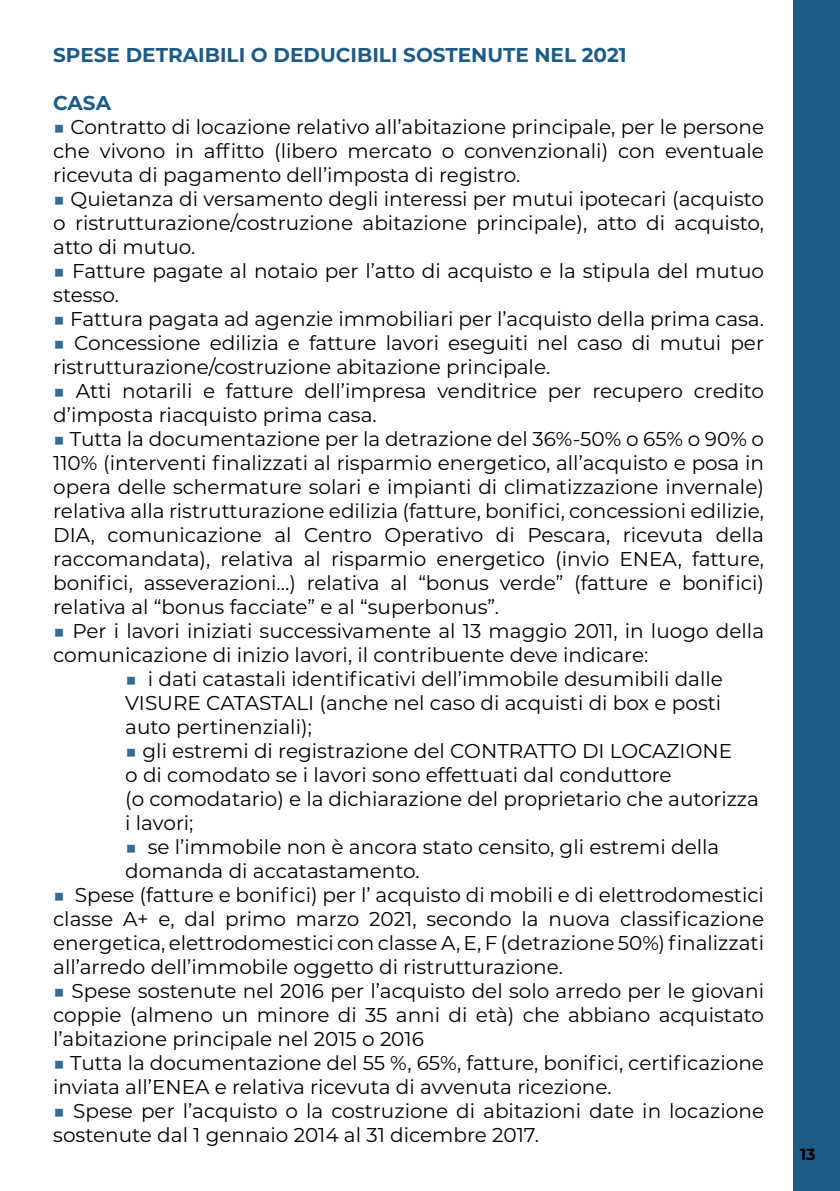
<style>
.page{position:relative;width:840px;height:1191px;background:#fff}
.page>*{position:absolute;margin:0;border:0;box-sizing:border-box;transform-origin:0 0}
.t1{font:20px/24px "Montserrat";color:#000}
.t2{font:700 20px "Montserrat";color:#1d5c86}
.t3{font:700 16px "Montserrat";color:#000}
.s1{color:#346c92}
</style>
<div class="page">
<div style="left:792px;top:0;width:47px;height:1191px;background:#1d5c86"></div>
<p class="t2" style="left:53px;top:40px;width:574px">SPESE DETRAIBILI O DEDUCIBILI SOSTENUTE NEL 2021</p>
<p class="t2" style="left:53px;top:88px;width:59px">CASA</p>
<p class="t1" style="left:53px;top:114px;width:712px;text-align:justify"><span class="s1">■</span> Contratto di locazione relativo all’abitazione principale, per le persone che vivono in affitto (libero mercato o convenzionali) con eventuale ricevuta di pagamento dell’imposta di registro.</p>
<p class="t1" style="left:53px;top:186px;width:712px;text-align:justify"><span class="s1">■</span> Quietanza di versamento degli interessi per mutui ipotecari (acquisto o ristrutturazione/costruzione abitazione principale), atto di acquisto, atto di mutuo.</p>
<p class="t1" style="left:53px;top:258px;width:712px"><span class="s1">■</span> Fatture pagate al notaio per l’atto di acquisto e la stipula del mutuo stesso.</p>
<p class="t1" style="left:53px;top:306px;width:712px"><span class="s1">■</span> Fattura pagata ad agenzie immobiliari per l’acquisto della prima casa.</p>
<p class="t1" style="left:53px;top:330px;width:712px"><span class="s1">■</span> Concessione edilizia e fatture lavori eseguiti nel caso di mutui per ristrutturazione/costruzione abitazione principale.</p>
<p class="t1" style="left:53px;top:378px;width:712px"><span class="s1">■</span> Atti notarili e fatture dell’impresa venditrice per recupero credito d’imposta riacquisto prima casa.</p>
<p class="t1" style="left:53px;top:426px;width:712px;text-align:justify"><span class="s1">■</span> Tutta la documentazione per la detrazione del 36%-50% o 65% o 90% o 110% (interventi finalizzati al risparmio energetico, all’acquisto e posa in opera delle schermature solari e impianti di climatizzazione invernale) relativa alla ristrutturazione edilizia (fatture, bonifici, concessioni edilizie, DIA, comunicazione al Centro Operativo di Pescara, ricevuta della raccomandata), relativa al risparmio energetico (invio ENEA, fatture, bonifici, asseverazioni…) relativa al “bonus verde” (fatture e bonifici) relativa al “bonus facciate” e al “superbonus”.</p>
<p class="t1" style="left:53px;top:618px;width:712px"><span class="s1">■</span> Per i lavori iniziati successivamente al 13 maggio 2011, in luogo della comunicazione di inizio lavori, il contribuente deve indicare:</p>
<p class="t1" style="left:125px;top:666px;width:599px;text-align:justify"><span class="s1">■</span> i dati catastali identificativi dell’immobile desumibili dalle VISURE CATASTALI (anche nel caso di acquisti di box e posti auto pertinenziali);</p>
<p class="t1" style="left:125px;top:738px;width:634px"><span class="s1">■</span> gli estremi di registrazione del CONTRATTO DI LOCAZIONE<br>o di comodato se i lavori sono effettuati dal conduttore<br>(o comodatario) e la dichiarazione del proprietario che autorizza i lavori;</p>
<p class="t1" style="left:125px;top:834px;width:595px"><span class="s1">■</span> se l’immobile non è ancora stato censito, gli estremi della domanda di accatastamento.</p>
<p class="t1" style="left:53px;top:882px;width:712px;text-align:justify"><span class="s1">■</span> Spese (fatture e bonifici) per l’ acquisto di mobili e di elettrodomestici classe A+ e, dal primo marzo 2021, secondo la nuova classificazione energetica, elettrodomestici con classe A, E, F (detrazione 50%) finalizzati all’arredo dell’immobile oggetto di ristrutturazione.</p>
<p class="t1" style="left:53px;top:978px;width:712px;text-align:justify"><span class="s1">■</span> Spese sostenute nel 2016 per l’acquisto del solo arredo per le giovani coppie (almeno un minore di 35 anni di età) che abbiano acquistato l’abitazione principale nel 2015 o 2016</p>
<p class="t1" style="left:53px;top:1050px;width:712px"><span class="s1">■</span> Tutta la documentazione del 55 %, 65%, fatture, bonifici, certificazione inviata all’ENEA e relativa ricevuta di avvenuta ricezione.</p>
<p class="t1" style="left:53px;top:1098px;width:712px"><span class="s1">■</span> Spese per l’acquisto o la costruzione di abitazioni date in locazione sostenute dal 1 gennaio 2014 al 31 dicembre 2017.</p>
<p class="t3" style="left:799px;top:1142px;width:17px">13</p>
</div>
